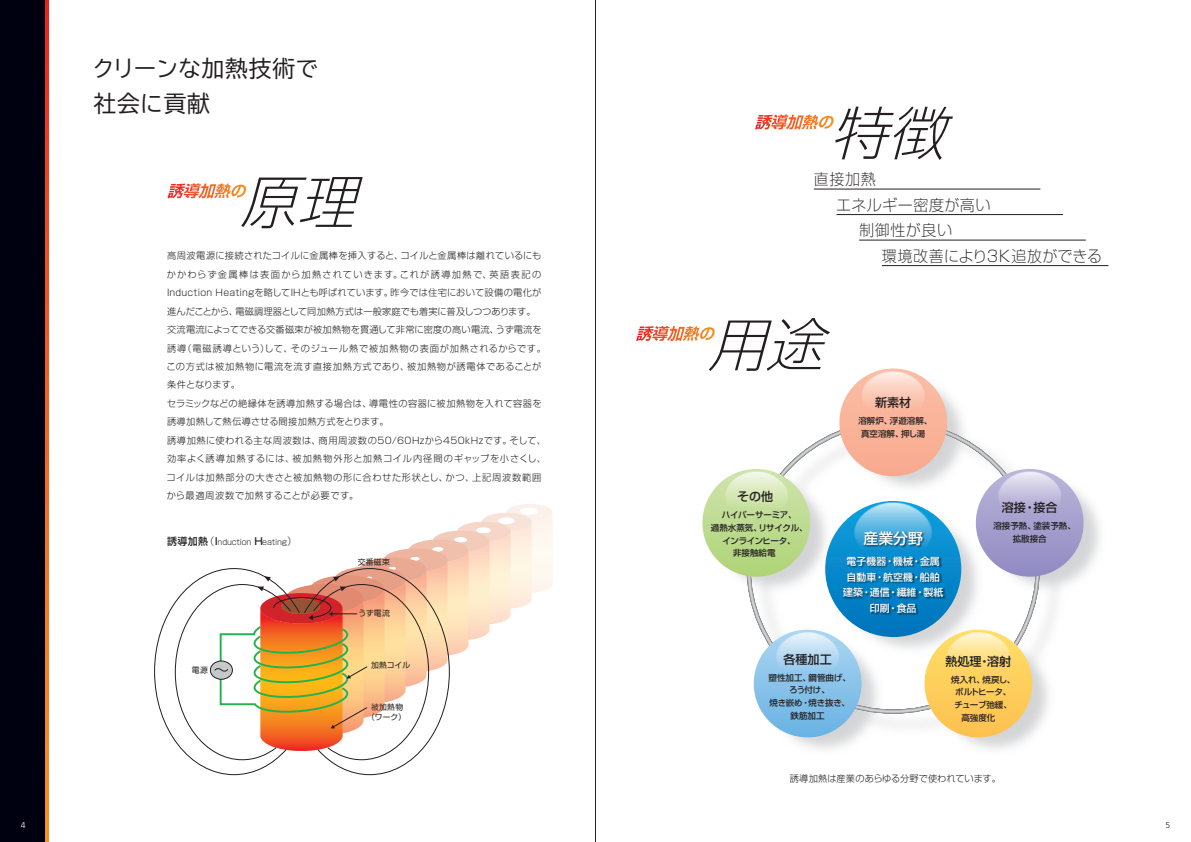
<style>
.page{position:relative;width:1191px;height:842px;background:#fff}
.page>*{position:absolute;margin:0;border:0;box-sizing:border-box;transform-origin:0 0}
.t1{font:italic 300 expanded 58px "Shin Go Pro";color:#231f20}
.t2{font:22.7px/35.4px "TBUD Go Std";letter-spacing:.03em;color:#231f20}
.t3{font:300 expanded 15.6px/25.5px "Shin Go Pro";letter-spacing:.04em;color:#231f20}
.t4{font:300 expanded 15.6px "Shin Go Pro";letter-spacing:.015em;color:#231f20}
.t5{font:500 14.9px "Shin Go Pro";color:#fff}
.t6{font:500 12px "Shin Go Pro";color:#231f20}
.t7{font:500 9.9px/15.6px "Shin Go Pro";color:#fff;text-align:center}
.t8{font:300 9.2px/18.4px "Shin Go Pro";letter-spacing:.035em;color:#231f20}
.t9{font:300 9.2px "Shin Go Pro";color:#231f20}
.t10{font:500 8.5px/12.8px "Shin Go Pro";color:#231f20;text-align:center}
.t11{font:500 8.5px "Shin Go Pro";letter-spacing:-.035em;color:#231f20}
.t12{font:500 8.5px "Shin Go Pro";letter-spacing:-.06em;color:#231f20}
.t13{font:300 8.5px "Frutiger LT Std";color:#fff}
.t14{font:300 8.5px "Frutiger LT Std";color:#231f20}
.t15{font:7.8px/10.6px "Shin Go Pro";letter-spacing:.04em;color:#231f20;text-align:center}
.t16{font:300 7.8px "Shin Go Pro";letter-spacing:-.02em;color:#231f20}
.s1{font-weight:500;font-size:9.9px}
.s2{font-size:9.9px}
.s3{font-family:"Koz Go Pr 6 N"}
</style>
<div class="page">
<img style="left:736px;top:417px;width:364px;height:333px">
<div style="left:0;top:0;width:45px;height:842px;background:#000110"></div>
<svg style="left:45px;top:0;width:3px;height:842px;background:#f26021"></svg>
<svg style="left:154px;top:504px;width:399px;height:272px"></svg>
<svg style="left:167px;top:183px;width:80px;height:15px"></svg>
<svg style="left:755px;top:115px;width:79px;height:14px"></svg>
<svg style="left:636px;top:326px;width:79px;height:15px"></svg>
<hr style="left:814px;top:189px;width:226px;height:1px;background:#231f20">
<hr style="left:836px;top:214px;width:227px;height:1px;background:#231f20">
<hr style="left:859px;top:240px;width:226px;height:1px;background:#231f20">
<hr style="left:882px;top:265px;width:226px;height:1px;background:#231f20">
<div style="left:825px;top:501px;width:136px;height:136px;background:#0076be;border-radius:68px"></div>
<div style="left:839px;top:368px;width:108px;height:108px;background:#f8ad92;border-radius:54px"></div>
<div style="left:702px;top:469px;width:108px;height:108px;background:#b3d67e;border-radius:54px"></div>
<div style="left:975px;top:469px;width:108px;height:108px;background:#9690c6;border-radius:54px"></div>
<div style="left:753px;top:630px;width:108px;height:107px;background:#72b7e5;border-radius:54px"></div>
<div style="left:924px;top:630px;width:108px;height:107px;background:#fec453;border-radius:54px"></div>
<img style="left:702px;top:436px;width:121px;height:117px">
<img style="left:962px;top:436px;width:135px;height:117px">
<img style="left:826px;top:368px;width:134px;height:85px">
<img style="left:819px;top:467px;width:148px;height:127px">
<img style="left:740px;top:596px;width:135px;height:118px">
<img style="left:911px;top:596px;width:134px;height:118px">
<img style="left:841px;top:555px;width:106px;height:63px">
<img style="left:861px;top:529px;width:65px;height:22px">
<hr style="left:595px;top:0;width:1px;height:842px;background:#231f20">
<h2 class="t2" style="left:92px;top:50px;width:227px">クリーンな加熱技術で社会に貢献</h2>
<h1 class="t1" style="left:239px;top:154px;width:139px">原理</h1>
<p class="t8" style="left:166px;top:246px;width:381px">高周波電源に接続されたコイルに金属棒を挿入すると、コイルと金属棒は離れているにもかかわらず金属棒は表面から加熱されていきます。これが誘導加熱で、英語表記のInduction Heatingを略してIHとも呼ばれています。昨今では住宅において設備の電化が進んだことから、電磁調理器として同加熱方式は一般家庭でも着実に普及しつつあります。交流電流によってできる交番磁束が被加熱物を貫通して非常に密度の高い電流、うず電流を誘導（電磁誘導という）して、そのジュール熱で被加熱物の表面が加熱されるからです。この方式は被加熱物に電流を流す直接加熱方式であり、被加熱物が誘電体であることが条件となります。<br>セラミックなどの絶縁体を誘導加熱する場合は、導電性の容器に被加熱物を入れて容器を誘導加熱して熱伝導させる間接加熱方式をとります。<br>誘導加熱に使われる主な周波数は、商用周波数の50/60Hzから450kHzです。そして、効率よく誘導加熱するには、被加熱物外形と加熱コイル内径間のギャップを小さくし、コイルは加熱部分の大きさと被加熱物の形に合わせた形状とし、かつ、上記周波数範囲から最適周波数で加熱することが必要です。</p>
<p class="t16" style="left:167px;top:536px;width:131px"><span class="s1">誘導加熱</span><span class="s2">（</span><span class="s1">I</span>nduction <span class="s1">H</span>eating<span class="s2">）</span></p>
<p class="t15" style="left:192px;top:663px;width:17px">電源</p>
<p class="t15" style="left:358px;top:556px;width:34px">交番磁束</p>
<p class="t15" style="left:358px;top:607px;width:33px">うず電流</p>
<p class="t15" style="left:371px;top:659px;width:41px">加熱コイル</p>
<p class="t15" style="left:367px;top:700px;width:40px"><span class="s3">被</span>加熱物（ワーク）</p>
<h1 class="t1" style="left:829px;top:85px;width:139px">特徴</h1>
<h3 class="t3" style="left:814px;top:164px;width:64px">直接加熱</h3>
<h3 class="t3" style="left:859px;top:190px;width:133px;text-indent:-23px">エネルギー密度が高い制御性が良い</h3>
<h3 class="t4" style="left:882px;top:243px;width:222px">環境改善により3K追放ができる</h3>
<h1 class="t1" style="left:707px;top:297px;width:139px">用途</h1>
<h3 class="t6" style="left:875px;top:392px;width:38px">新素材</h3>
<p class="t10" style="left:858px;top:413px;width:75px">溶解炉、浮遊溶解、真空溶解、押し湯</p>
<h3 class="t6" style="left:737px;top:487px;width:38px">その他</h3>
<p class="t11" style="left:722px;top:508px;width:76px">ハイパーサーミア、</p>
<p class="t10" style="left:711px;top:520px;width:98px">過熱水蒸気、リサイクル、</p>
<p class="t12" style="left:722px;top:533px;width:74px">インラインヒータ、</p>
<p class="t10" style="left:733px;top:546px;width:44px">非接触給電</p>
<h3 class="t5" style="left:863px;top:526px;width:61px">産業分野</h3>
<p class="t7" style="left:843px;top:552px;width:102px">電子機器・機械・金属自動車・航空機・船舶建築・通信・繊維・製紙印刷・食品</p>
<h3 class="t6" style="left:1002px;top:497px;width:57px">溶接・接合</h3>
<p class="t10" style="left:1012px;top:518px;width:65px;text-align:left;text-indent:-19px">溶接予熱、塗装予熱、拡散接合</p>
<h3 class="t6" style="left:783px;top:649px;width:50px">各種加工</h3>
<h3 class="t6" style="left:945px;top:651px;width:67px">熱処理・溶射</h3>
<p class="t10" style="left:768px;top:670px;width:84px">塑性加工、鋼管曲げ、ろう付け、<br>焼き嵌め・焼き抜き、鉄筋加工</p>
<p class="t10" style="left:951px;top:672px;width:66px">焼入れ、焼戻し、</p>
<p class="t10" style="left:955px;top:685px;width:57px">ボルトヒータ、</p>
<p class="t10" style="left:954px;top:698px;width:59px">チューブ弛緩、</p>
<p class="t10" style="left:961px;top:710px;width:36px">高強度化</p>
<p class="t9" style="left:790px;top:771px;width:213px">誘導加熱は産業のあらゆる分野で使われています。</p>
<p class="t13" style="left:21px;top:820px;width:6px">4</p>
<p class="t14" style="left:1165px;top:820px;width:6px">5</p>
</div>
